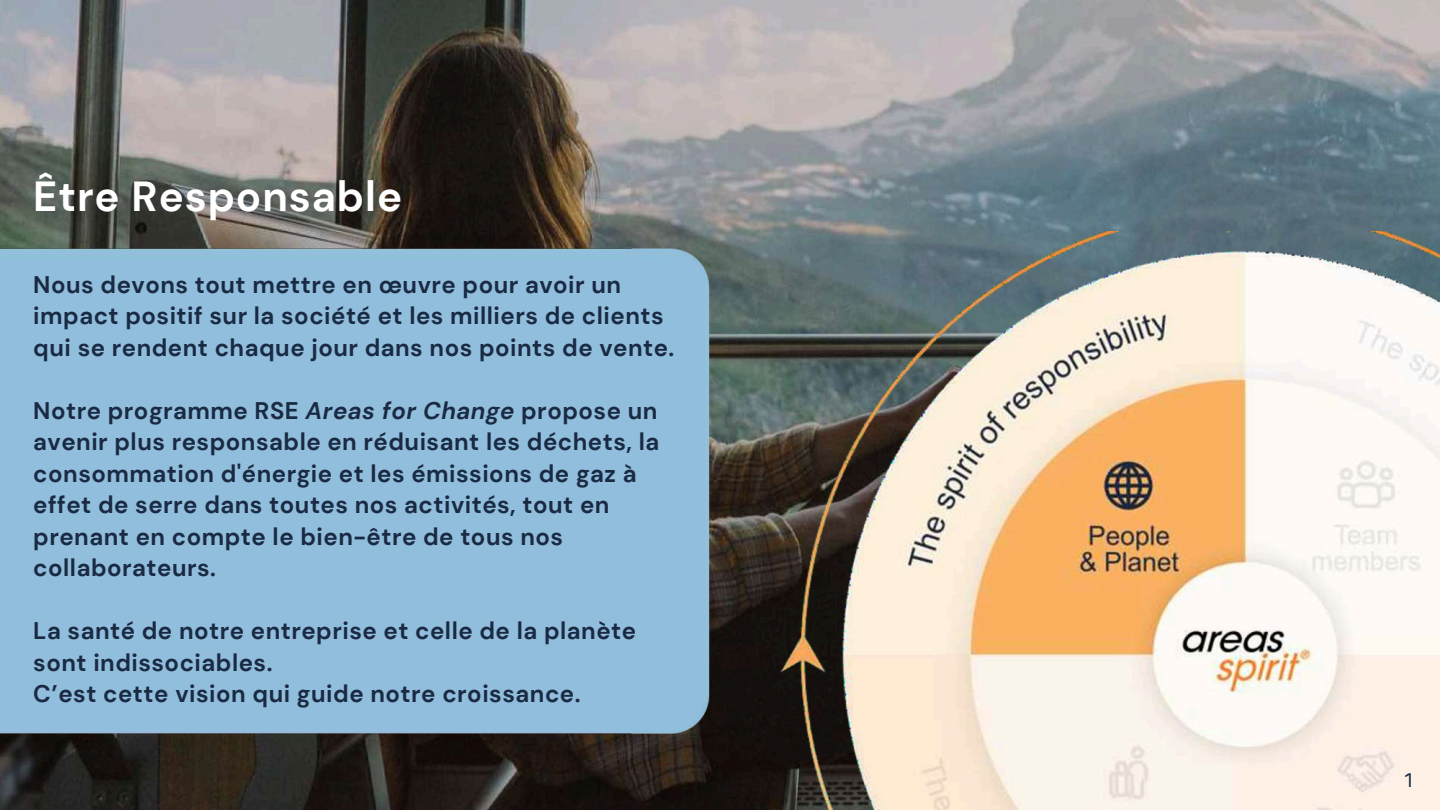
<style>
.page{position:relative;width:1440px;height:810px;background:#fff}
.page>*{position:absolute;margin:0;border:0;box-sizing:border-box;transform-origin:0 0}
.t1{font:700 42px "DM Sans";letter-spacing:.02em;color:#fff}
.t2{font:700 24px/31.5px "DM Sans";letter-spacing:.02em;color:#1a2a43}
.t3{font:20px "Aileron";color:#1a2a43}
.s1{font-style:italic}
</style>
<div class="page">
<img style="left:0;top:0;width:1440px;height:231px">
<img style="left:0;top:231px;width:1440px;height:579px">
<h1 class="t1" style="left:33px;top:170px;width:370px">Être Responsable</h1>
<p class="t2" style="left:33px;top:269px;width:643px">Nous devons tout mettre en œuvre pour avoir un impact positif sur la société et les milliers de clients qui se rendent chaque jour dans nos points de vente.</p>
<p class="t2" style="left:33px;top:395px;width:628px">Notre programme RSE <span class="s1">Areas for Change</span> propose un avenir plus responsable en réduisant les déchets, la consommation d'énergie et les émissions de gaz à effet de serre dans toutes nos activités, tout en prenant en compte le bien-être de tous nos collaborateurs.</p>
<p class="t2" style="left:33px;top:615px;width:604px">La santé de notre entreprise et celle de la planète sont indissociables.<br>C’est cette vision qui guide notre croissance.</p>
<p class="t3" style="left:1403px;top:768px;width:13px">1</p>
</div>
